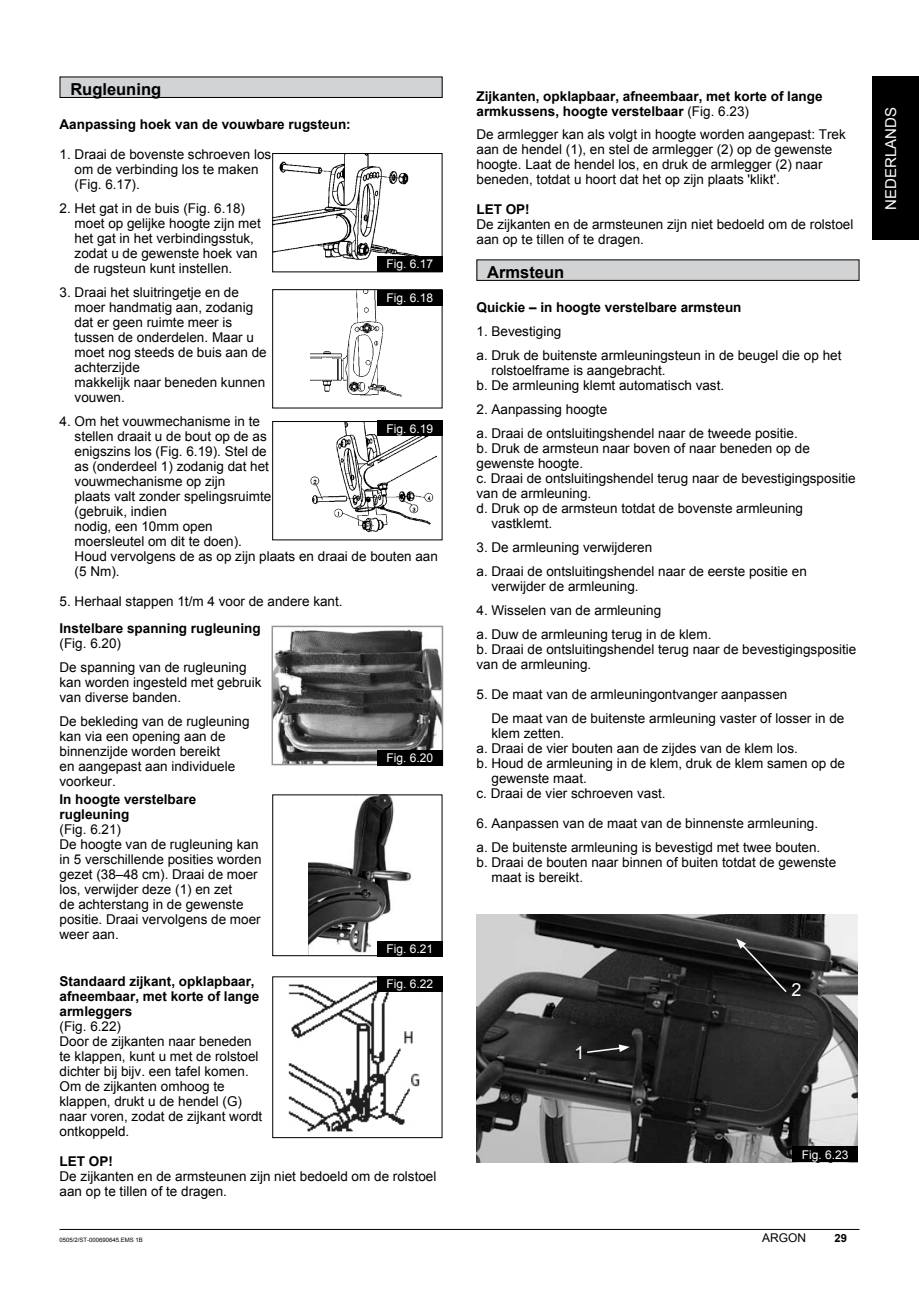
<style>
.page{position:relative;width:919px;height:1289px;background:#fff}
.page>*{position:absolute;margin:0;border:0;box-sizing:border-box;transform-origin:0 0}
.t1{font:18px "Arial";color:#fff}
.t2{font:700 16.5px "Arial";color:#000}
.t3{font:15px "Arial";color:#fff}
.t4{font:13.5px/15px "Arial";color:#000}
.t5{font:700 13.5px/15px "Arial";color:#000}
.t6{font:12px "Arial";color:#fff}
.t7{font:12px "Arial";color:#000}
.t8{font:700 11.25px "Arial";color:#000}
.t9{font:6px "Arial";color:#000}
.s1{font-weight:400}
</style>
<div class="page">
<hr style="left:60px;top:1228px;width:799px;height:1px;background:#000">
<div style="left:872px;top:77px;width:46px;height:163px;background:#000"></div>
<div style="left:60px;top:77px;width:382px;height:20px;background:#d1d3d4"></div>
<div style="left:60px;top:77px;width:382px;height:21px;border:1px solid #000"></div>
<div style="left:477px;top:260px;width:382px;height:20px;background:#d1d3d4"></div>
<div style="left:476px;top:259px;width:383px;height:22px;border:1px solid #000"></div>
<img style="left:310px;top:423px;width:126px;height:110px">
<div style="left:272px;top:421px;width:170px;height:119px;border:1px solid #000"></div>
<div style="left:377px;top:420px;width:65px;height:16px;background:#000"></div>
<img style="left:310px;top:291px;width:91px;height:106px">
<div style="left:272px;top:289px;width:170px;height:119px;border:1px solid #000"></div>
<div style="left:377px;top:290px;width:65px;height:15px;background:#000"></div>
<img style="left:274px;top:155px;width:145px;height:105px">
<div style="left:272px;top:153px;width:170px;height:119px;border:1px solid #000"></div>
<div style="left:377px;top:256px;width:65px;height:15px;background:#000"></div>
<img style="left:274px;top:629px;width:166px;height:133px">
<div style="left:271px;top:625px;width:172px;height:140px;border:2px solid #939598"></div>
<div style="left:377px;top:750px;width:65px;height:15px;background:#000"></div>
<img style="left:308px;top:796px;width:104px;height:158px">
<div style="left:272px;top:794px;width:170px;height:162px;border:1px solid #000"></div>
<div style="left:377px;top:941px;width:65px;height:15px;background:#000"></div>
<img style="left:288px;top:980px;width:152px;height:152px">
<div style="left:377px;top:975px;width:65px;height:16px;background:#000"></div>
<img style="left:476px;top:914px;width:381px;height:248px">
<div style="left:792px;top:1146px;width:65px;height:15px;background:#000"></div>
<svg style="left:585px;top:1044px;width:44px;height:9px"></svg>
<svg style="left:736px;top:938px;width:52px;height:55px;background:#2a2a2a"></svg>
<p class="t2" style="left:70px;top:78px;width:92px">Rugleuning</p>
<p class="t5" style="left:60px;top:117px;width:293px">Aanpassing hoek van de vouwbare rugsteun:</p>
<p class="t4" style="left:75px;top:147px;width:198px;text-indent:-15px">1. Draai de bovenste schroeven los om de verbinding los te maken (Fig. 6.17).</p>
<p class="t4" style="left:75px;top:201px;width:188px;text-indent:-15px">2. Het gat in de buis (Fig. 6.18) moet op gelijke hoogte zijn met het gat in het verbindingsstuk, zodat u de gewenste hoek van de rugsteun kunt instellen.</p>
<p class="t4" style="left:75px;top:285px;width:194px;text-indent:-15px">3. Draai het sluitringetje en de moer handmatig aan, zodanig dat er geen ruimte meer is tussen de onderdelen. Maar u moet nog steeds de buis aan de achterzijde<br>makkelijk naar beneden kunnen vouwen.</p>
<p class="t4" style="left:75px;top:414px;width:365px;text-indent:-15px">4. Om het vouwmechanisme in te<br>stellen draait u de bout op de as<br>enigszins los (Fig. 6.19). Stel de<br>as (onderdeel 1) zodanig dat het<br>vouwmechanisme op zijn<br>plaats valt zonder spelingsruimte<br>(gebruik, indien<br>nodig, een 10mm open<br>moersleutel om dit te doen).<br>Houd vervolgens de as op zijn plaats en draai de bouten aan (5 Nm).</p>
<p class="t4" style="left:60px;top:594px;width:284px">5. Herhaal stappen 1t/m 4 voor de andere kant.</p>
<p class="t6" style="left:386px;top:256px;width:48px">Fig. 6.17</p>
<p class="t6" style="left:386px;top:290px;width:48px">Fig. 6.18</p>
<p class="t6" style="left:386px;top:420px;width:48px">Fig. 6.19</p>
<p class="t5" style="left:60px;top:621px;width:203px">Instelbare spanning rugleuning</p>
<p class="t4" style="left:60px;top:631px;width:188px;line-height:24px">(Fig. 6.20)<br>De spanning van de rugleuning</p>
<p class="t4" style="left:60px;top:674px;width:203px">kan worden ingesteld met gebruik van diverse banden.</p>
<p class="t4" style="left:60px;top:713px;width:191px">De bekleding van de rugleuning kan via een opening aan de binnenzijde worden bereikt<br>en aangepast aan individuele voorkeur.</p>
<p class="t6" style="left:386px;top:750px;width:48px">Fig. 6.20</p>
<p class="t5" style="left:60px;top:792px;width:138px">In hoogte verstelbare rugleuning</p>
<p class="t4" style="left:60px;top:822px;width:203px">(Fig. 6.21)<br>De hoogte van de rugleuning kan in 5 verschillende posities worden gezet (38–48 cm). Draai de moer los, verwijder deze (1) en zet<br>de achterstang in de gewenste positie. Draai vervolgens de moer weer aan.</p>
<p class="t5" style="left:60px;top:973px;width:201px">Standaard zijkant, opklapbaar, afneembaar, met korte of lange armleggers</p>
<p class="t4" style="left:60px;top:1018px;width:204px">(Fig. 6.22)<br>Door de zijkanten naar beneden te klappen, kunt u met de rolstoel dichter bij bijv. een tafel komen.<br>Om de zijkanten omhoog te klappen, drukt u de hendel (G) naar voren, zodat de zijkant wordt ontkoppeld.</p>
<p class="t5" style="left:60px;top:1153px;width:10px">LET</p>
<p class="t5" style="left:89px;top:1153px;width:26px">OP !</p>
<p class="t4" style="left:60px;top:1168px;width:378px">De zijkanten en de armsteunen zijn niet bedoeld om de rolstoel aan op te tillen of te dragen.</p>
<p class="t6" style="left:386px;top:941px;width:48px">Fig. 6.21</p>
<p class="t6" style="left:386px;top:975px;width:48px">Fig. 6.22</p>
<p class="t9" style="left:60px;top:1235px;width:85px">0505/2/ST-000690645.EMS 1B</p>
<p class="t5" style="left:476px;top:90px;width:347px">Zijkanten, opklapbaar, afneembaar, met korte of lange armkussens, hoogte verstelbaar <span class="s1">(Fig. 6.23)</span></p>
<p class="t4" style="left:476px;top:126px;width:371px">De armlegger kan als volgt in hoogte worden aangepast: Trek aan de hendel (1), en stel de armlegger (2) op de gewenste hoogte. Laat de hendel los, en druk de armlegger (2) naar beneden, totdat u hoort dat het op zijn plaats 'klikt'.</p>
<p class="t5" style="left:476px;top:202px;width:10px">LET</p>
<p class="t5" style="left:505px;top:202px;width:26px">OP !</p>
<p class="t4" style="left:476px;top:216px;width:378px">De zijkanten en de armsteunen zijn niet bedoeld om de rolstoel aan op te tillen of te dragen.</p>
<p class="t2" style="left:487px;top:261px;width:79px">Armsteun</p>
<p class="t5" style="left:476px;top:300px;width:266px">Quickie – in hoogte verstelbare armsteun</p>
<p class="t4" style="left:476px;top:319px;width:366px;line-height:24px">1. Bevestiging<br>a. Druk de buitenste armleuningsteun in de beugel die op het</p>
<p class="t4" style="left:476px;top:363px;width:249px;text-indent:15px">rolstoelframe is aangebracht.<br>b. De armleuning klemt automatisch vast.</p>
<p class="t4" style="left:476px;top:397px;width:323px;line-height:24px">2. Aanpassing hoogte<br>a. Draai de ontsluitingshendel naar de tweede positie.</p>
<p class="t4" style="left:476px;top:441px;width:335px">b. Druk de armsteun naar boven of naar beneden op de</p>
<p class="t4" style="left:476px;top:456px;width:108px">gewenste hoogte.</p>
<p class="t4" style="left:476px;top:471px;width:380px">c. Draai de ontsluitingshendel terug naar de bevestigingspositie</p>
<p class="t4" style="left:476px;top:486px;width:116px">van de armleuning.</p>
<p class="t4" style="left:476px;top:501px;width:328px">d. Druk op de armsteun totdat de bovenste armleuning</p>
<p class="t4" style="left:491px;top:516px;width:62px">vastklemt.</p>
<p class="t4" style="left:476px;top:535px;width:332px;line-height:24px">3. De armleuning verwijderen<br>a. Draai de ontsluitingshendel naar de eerste positie en</p>
<p class="t4" style="left:491px;top:579px;width:149px">verwijder de armleuning.</p>
<p class="t4" style="left:476px;top:598px;width:236px;line-height:24px">4. Wisselen van de armleuning<br>a. Duw de armleuning terug in de klem.</p>
<p class="t4" style="left:476px;top:642px;width:381px">b. Draai de ontsluitingshendel terug naar de bevestigingspositie van de armleuning.</p>
<p class="t4" style="left:491px;top:682px;width:354px;line-height:24px;text-indent:-15px">5. De maat van de armleuningontvanger aanpassen<br>De maat van de buitenste armleuning vaster of losser in de</p>
<p class="t4" style="left:491px;top:726px;width:74px">klem zetten.</p>
<p class="t4" style="left:476px;top:741px;width:323px">a. Draai de vier bouten aan de zijdes van de klem los.</p>
<p class="t4" style="left:476px;top:756px;width:370px">b. Houd de armleuning in de klem, druk de klem samen op de</p>
<p class="t4" style="left:491px;top:771px;width:97px">gewenste maat.</p>
<p class="t4" style="left:476px;top:786px;width:191px">c. Draai de vier schroeven vast.</p>
<p class="t4" style="left:476px;top:811px;width:345px;line-height:24px">6. Aanpassen van de maat van de binnenste armleuning. a. De buitenste armleuning is bevestigd met twee bouten.</p>
<p class="t4" style="left:491px;top:855px;width:346px;text-indent:-15px">b. Draai de bouten naar binnen of buiten totdat de gewenste maat is bereikt.</p>
<p class="t3" style="left:881px;top:210px;width:104px;rotate:-90deg">NEDERLANDS</p>
<p class="t3" style="left:881px;top:191px;width:67px;rotate:-90deg">ENG ISH</p>
<h1 class="t1" style="left:574px;top:1040px;width:12px">1</h1>
<h1 class="t1" style="left:791px;top:978px;width:12px">2</h1>
<p class="t6" style="left:801px;top:1146px;width:48px">Fig. 6.23</p>
<p class="t7" style="left:762px;top:1230px;width:46px">ARGON</p>
<p class="t8" style="left:834px;top:1230px;width:14px">29</p>
</div>
